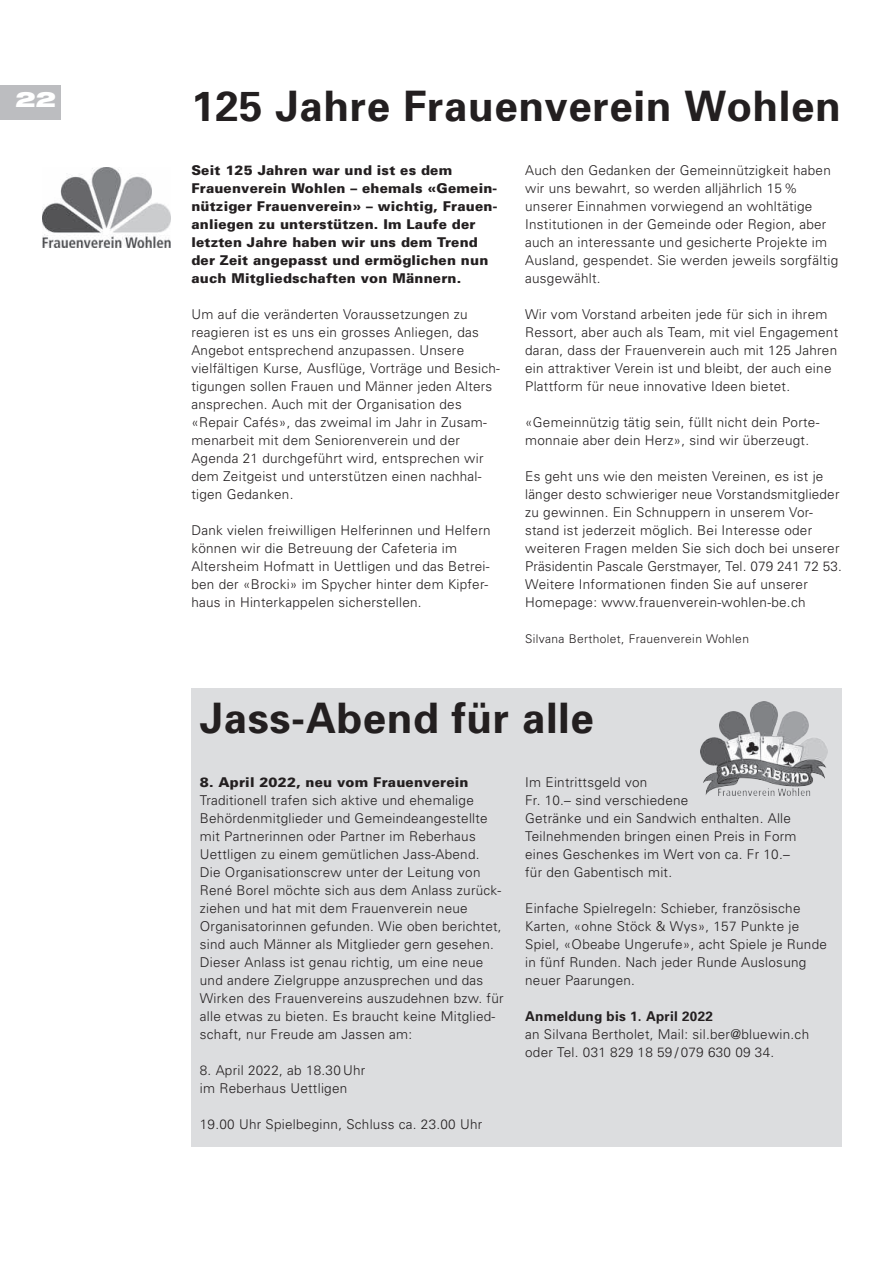
<style>
.page{position:relative;width:893px;height:1263px;background:#fff}
.page>*{position:absolute;margin:0;border:0;box-sizing:border-box;transform-origin:0 0}
.t1{font:700 42px "Univers";letter-spacing:.015em;color:#231f20}
.t2{font:900 expanded 21px "Helvetica Neue LT Com";color:#fff}
.t3{font:300 13.5px/18px "Univers";letter-spacing:.02em;color:#231f20}
.t4{font:900 13.5px/18px "Univers";letter-spacing:.015em;color:#231f20}
.t5{font:700 13.5px "Univers";letter-spacing:.02em;color:#231f20}
.t6{font:300 12px "Univers";letter-spacing:.03em;color:#231f20}
</style>
<div class="page">
<div style="left:0;top:85px;width:61px;height:35px;background:#bcbdc0"></div>
<img style="left:43px;top:168px;width:127px;height:79px">
<div style="left:191px;top:688px;width:651px;height:459px;background:#dcdddf"></div>
<img style="left:700px;top:701px;width:128px;height:95px">
<h2 class="t2" style="left:15px;top:86px;width:42px">22</h2>
<h1 class="t1" style="left:191px;top:81px;width:651px">125 Jahre Frauenverein Wohlen</h1>
<p class="t4" style="left:191px;top:161px;width:307px">Seit 125 Jahren war und ist es dem Frauenverein Wohlen – ehemals «Gemein&shy;nütziger Frauenverein» – wichtig, Frauen&shy;anliegen zu unterstützen. Im Laufe der letzten Jahre haben wir uns dem Trend der Zeit angepasst und ermöglichen nun auch Mitgliedschaften von Männern.</p>
<p class="t3" style="left:191px;top:305px;width:310px">Um auf die veränderten Voraussetzungen zu reagieren ist es uns ein grosses Anliegen, das Angebot entsprechend anzupassen. Unsere vielfältigen Kurse, Ausflüge, Vorträge und Besich&shy;tigungen sollen Frauen und Männer jeden Alters ansprechen. Auch mit der Organisation des «Repair Cafés», das zweimal im Jahr in Zusam&shy;menarbeit mit dem Seniorenverein und der Agenda 21 durchgeführt wird, entsprechen wir dem Zeitgeist und unterstützen einen nachhal&shy;tigen Gedanken.</p>
<p class="t3" style="left:191px;top:521px;width:301px">Dank vielen freiwilligen Helferinnen und Helfern können wir die Betreuung der Cafeteria im Altersheim Hofmatt in Uettligen und das Betrei&shy;ben der «Brocki» im Spycher hinter dem Kipfer&shy;haus in Hinterkappelen sicherstellen.</p>
<p class="t3" style="left:525px;top:161px;width:315px">Auch den Gedanken der Gemeinnützigkeit haben wir uns bewahrt, so werden alljährlich 15% unserer Einnahmen vorwiegend an wohltätige Institutionen in der Gemeinde oder Region, aber auch an interessante und gesicherte Projekte im Ausland, gespendet. Sie werden jeweils sorgfältig ausgewählt.</p>
<p class="t3" style="left:525px;top:305px;width:315px">Wir vom Vorstand arbeiten jede für sich in ihrem Ressort, aber auch als Team, mit viel Engagement daran, dass der Frauenverein auch mit 125 Jahren ein attraktiver Verein ist und bleibt, der auch eine Plattform für neue innovative Ideen bietet.</p>
<p class="t3" style="left:525px;top:413px;width:296px">«Gemeinnützig tätig sein, füllt nicht dein Porte&shy;monnaie aber dein Herz», sind wir überzeugt.</p>
<p class="t3" style="left:525px;top:467px;width:318px">Es geht uns wie den meisten Vereinen, es ist je länger desto schwieriger neue Vorstandsmitglieder zu gewinnen. Ein Schnuppern in unserem Vor&shy;stand ist jederzeit möglich. Bei Interesse oder weiteren Fragen melden Sie sich doch bei unserer Präsidentin Pascale Gerstmayer, Tel. 079 241 72 53.<br>Weitere Informationen finden Sie auf unserer Homepage: www.frauenverein-wohlen-be.ch</p>
<p class="t6" style="left:525px;top:632px;width:225px">Silvana Bertholet, Frauenverein Wohlen</p>
<h1 class="t1" style="left:200px;top:693px;width:396px">Jass-Abend für alle</h1>
<p class="t4" style="left:200px;top:773px;width:270px">8. April 2022, neu vom Frauenverein</p>
<p class="t3" style="left:200px;top:791px;width:305px">Traditionell trafen sich aktive und ehemalige Behördenmitglieder und Gemeindeangestellte mit Partnerinnen oder Partner im Reberhaus Uettligen zu einem gemütlichen Jass-Abend.<br>Die Organisationscrew unter der Leitung von René Borel möchte sich aus dem Anlass zurück&shy;ziehen und hat mit dem Frauenverein neue Organisatorinnen gefunden. Wie oben berichtet, sind auch Männer als Mitglieder gern gesehen.<br>Dieser Anlass ist genau richtig, um eine neue und andere Zielgruppe anzusprechen und das Wirken des Frauenvereins auszudehnen bzw. für alle etwas zu bieten. Es braucht keine Mitglied&shy;schaft, nur Freude am Jassen am:</p>
<p class="t3" style="left:200px;top:1061px;width:167px">8. April 2022, ab 18.30 Uhr im Reberhaus Uettligen</p>
<p class="t3" style="left:200px;top:1115px;width:284px">19.00 Uhr Spielbeginn, Schluss ca. 23.00 Uhr</p>
<p class="t3" style="left:525px;top:773px;width:273px">Im Eintrittsgeld von<br>Fr. 10.– sind verschiedene<br>Getränke und ein Sandwich enthalten. Alle<br>Teilnehmenden bringen einen Preis in Form eines Geschenkes im Wert von ca. Fr 10.– für den Gabentisch mit.</p>
<p class="t3" style="left:525px;top:899px;width:303px">Einfache Spielregeln: Schieber, französische Karten, «ohne Stöck &amp; Wys», 157 Punkte je Spiel, «Obeabe Ungerufe», acht Spiele je Runde in fünf Runden. Nach jeder Runde Auslosung neuer Paarungen.</p>
<p class="t5" style="left:525px;top:1008px;width:189px">Anmeldung bis 1. April 2022</p>
<p class="t3" style="left:525px;top:1025px;width:285px">an Silvana Bertholet, Mail: sil.ber@bluewin.ch oder Tel. 031 829 18 59 / 079 630 09 34.</p>
</div>
